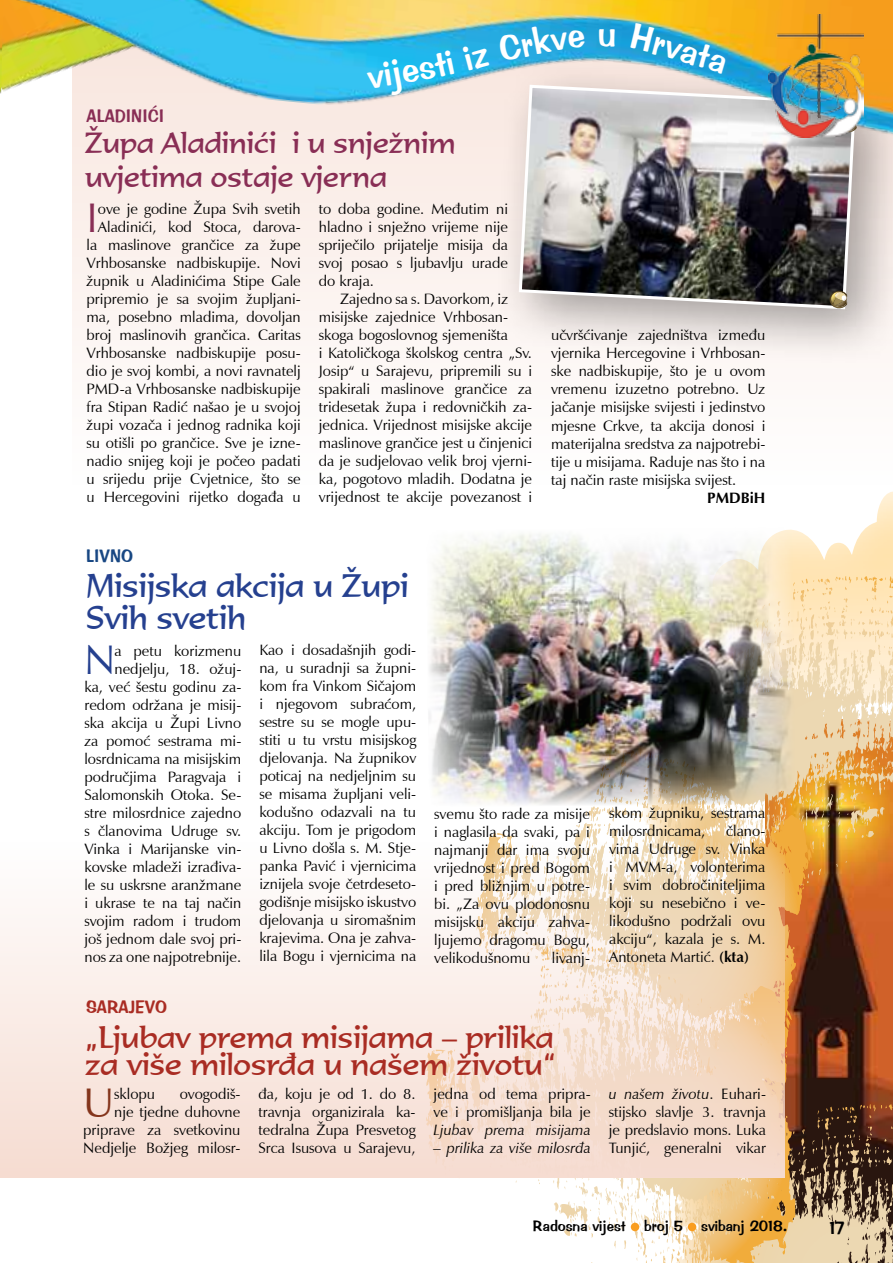
<style>
.page{position:relative;width:893px;height:1263px;background:#fff}
.page>*{position:absolute;margin:0;border:0;box-sizing:border-box;transform-origin:0 0}
.t1{font:41.4px "Zapf Humanist 601 BT";color:#892e55}
.t2{font:41.4px "Zapf Humanist 601 BT";color:#25408f}
.t3{font:41.4px "Zapf Humanist 601 BT";color:#84351c}
.t4{font:36px "Impress BT";color:#fff}
.t5{font:31.65px/31.5px "Formal 436 L2";color:#25408f}
.t6{font:30px/26.4px "Formal 436 L2";color:#a92c23}
.t7{font:28.35px/33.6px "Formal 436 L2";color:#892e55}
.t8{font:18px "Impress BT";color:#892e55}
.t9{font:18px "Impress BT";color:#a92c23}
.t10{font:18px "Impress BT";color:#184783}
.t11{font:18px "Impress BT";color:#000}
.t12{font:15px/18px "Zapf Humanist 601 BT";color:#000;text-align:justify}
.t13{font:italic 15px "Zapf Humanist 601 BT";color:#000}
.t14{font:15px "Impress BT";color:#000}
.t15{font:700 15px "Zapf Humanist 601 BT";color:#000}
.s1{font-weight:700}
.s2{font-style:italic}
</style>
<div class="page">
<img style="left:765px;top:721px;width:128px;height:542px">
<img style="left:795px;top:492px;width:98px;height:229px">
<svg style="left:806px;top:576px;width:87px;height:17px"></svg>
<svg style="left:830px;top:1104px;width:63px;height:17px"></svg>
<svg style="left:0;top:842px;width:784px;height:336px"></svg>
<hr style="left:0;top:40px;width:1px;height:445px;background:#e4ebf6">
<div style="left:72px;top:0;width:821px;height:485px;background:linear-gradient(to right,#fcf4f0,#fefcfc)"></div>
<div style="left:492px;top:58px;width:401px;height:308px;background:#000;opacity:.35"></div>
<img style="left:517px;top:158px;width:340px;height:153px">
<img style="left:429px;top:529px;width:366px;height:278px">
<svg style="left:829px;top:291px;width:18px;height:20px"></svg>
<img style="left:0;top:0;width:893px;height:158px">
<img style="left:0;top:0;width:29px;height:58px">
<img style="left:768px;top:14px;width:95px;height:123px">
<div style="left:631px;top:1223px;width:8px;height:8px;background:#f99d1f;border-radius:50%"></div>
<div style="left:688px;top:1223px;width:8px;height:8px;background:#f99d1f;border-radius:50%"></div>
<svg style="left:367px;top:50px;width:88px;height:46px;background:#3dbfe9"></svg>
<svg style="left:462px;top:45px;width:29px;height:25px"></svg>
<svg style="left:497px;top:24px;width:88px;height:38px;background:#28a7dd"></svg>
<svg style="left:630px;top:23px;width:97px;height:51px;background:#5baab3"></svg>
<h2 class="t4" style="left:598px;top:12px;width:21px">u</h2>
<p class="t8" style="left:87px;top:104px;width:79px">ALADINIĆI</p>
<h3 class="t7" style="left:85px;top:126px;width:372px">Župa Aladinići i u snježnim uvjetima ostaje vjerna</h3>
<p class="t12" style="left:87px;top:200px;width:216px;text-align:right">ove je godine Župa Svih svetih<br>Aladinići, kod Stoca, darova&shy;la maslinove grančice za župe<br>Vrhbosanske nadbiskupije. Novi župnik u Aladinićima Stipe Gale pripremio je sa svojim župljani&shy;ma, posebno mladima, dovoljan broj maslinovih grančica. Caritas<br>Vrhbosanske nadbiskupije posu&shy;dio je svoj kombi, a novi ravnatelj<br>PMD-a Vrhbosanske nadbiskupije fra Stipan Radić našao je u svojoj župi vozača i jednog radnika koji su otišli po grančice. Sve je izne&shy;nadio snijeg koji je počeo padati u srijedu prije Cvjetnice, što se u Hercegovini rijetko događa u</p>
<p class="t12" style="left:319px;top:200px;width:191px">to doba godine. Međutim ni hladno i snježno vrijeme nije spriječilo prijatelje misija da svoj posao s ljubavlju urade do kraja.</p>
<h1 class="t1" style="left:87px;top:192px;width:13px">I</h1>
<p class="t12" style="left:319px;top:290px;width:215px;text-align:left;text-indent:21px">Zajedno sa s. Davorkom, iz misijske zajednice Vrhbosan&shy;skoga bogoslovnog sjemeništa<br>i Katoličkoga školskog centra „Sv.<br>Josip“ u Sarajevu, pripremili su i spakirali maslinove grančice za tridesetak župa i redovničkih za&shy;jednica. Vrijednost misijske akcije maslinove grančice jest u činjenici da je sudjelovao velik broj vjerni&shy;ka, pogotovo mladih. Dodatna je vrijednost te akcije povezanost i</p>
<p class="t10" style="left:86px;top:545px;width:48px">LIVNO</p>
<h3 class="t5" style="left:86px;top:570px;width:324px">Misijska akcija u Župi<br>Svih svetih</h3>
<p class="t12" style="left:551px;top:326px;width:216px">učvršćivanje zajedništva između vjernika Hercegovine i Vrhbosan&shy;ske nadbiskupije, što je u ovom vremenu izuzetno potrebno. Uz jačanje misijske svijesti i jedinstvo mjesne Crkve, ta akcija donosi i materijalna sredstva za najpotrebi&shy;tije u misijama. Raduje nas što i na taj način raste misijska svijest.</p>
<p class="t15" style="left:707px;top:488px;width:60px">PMDBiH</p>
<p class="t12" style="left:84px;top:642px;width:158px;text-align:right">a petu korizmenu nedjelju, 18. ožuj-<br>ka, već šestu godinu za&shy;redom održana je misij&shy;ska akcija u Župi Livno za pomoć sestrama mi&shy;losrdnicama na misijskim područjima Paragvaja i<br>Salomonskih Otoka. Se&shy;stre milosrdnice zajedno s članovima Udruge sv.<br>Vinka i Marijanske vin&shy;kovske mladeži izrađiva&shy;le su uskrsne aranžmane i ukrase te na taj način svojim radom i trudom još jednom dale svoj pri&shy;nos za one najpotrebnije.</p>
<p class="t12" style="left:259px;top:641px;width:158px">Kao i dosadašnjih godi&shy;na, u suradnji sa župni&shy;kom fra Vinkom Sičajom i njegovom subraćom, sestre su se mogle upu&shy;stiti u tu vrstu misijskog djelovanja. Na župnikov poticaj na nedjeljnim su se misama župljani veli&shy;kodušno odazvali na tu akciju. Tom je prigodom u Livno došla s. M. Stje&shy;panka Pavić i vjernicima iznijela svoje četrdeseto&shy;godišnje misijsko iskustvo djelovanja u siromašnim krajevima. Ona je zahva&shy;lila Bogu i vjernicima na</p>
<h1 class="t2" style="left:84px;top:634px;width:32px">N</h1>
<p class="t9" style="left:86px;top:995px;width:83px">SARAJEVO</p>
<p class="t12" style="left:434px;top:805px;width:157px">svemu što rade za misije i naglasila da svaki, pa i najmanji dar ima svoju vrijednost i pred Bogom i pred bližnjim u potre&shy;bi. „Za ovu plodonosnu misijsku akciju zahva&shy;ljujemo dragomu Bogu, velikodušnomu</p>
<p class="t12" style="left:552px;top:949px;width:40px">livanj-</p>
<h3 class="t6" style="left:85px;top:1024px;width:473px">„Ljubav prema misijama – prilika za više milosrđa u našem životu“</h3>
<p class="t12" style="left:83px;top:1085px;width:159px;text-align:right">ovogodiš-<br>nje tjedne duhovne priprave za svetkovinu<br>Nedjelje Božjeg milosr-</p>
<p class="t12" style="left:258px;top:1085px;width:159px">đa, koju je od 1. do 8. travnja organizirala ka&shy;tedralna Župa Presvetog Srca Isusova u Sarajevu,</p>
<p class="t12" style="left:434px;top:1085px;width:159px">jedna od tema pripra&shy;ve i promišljanja bila je</p>
<h1 class="t3" style="left:83px;top:1077px;width:33px">U</h1>
<p class="t12" style="left:114px;top:1085px;width:42px">sklopu</p>
<p class="t13" style="left:434px;top:1120px;width:159px">Ljubav prema misijama</p>
<p class="t13" style="left:434px;top:1138px;width:159px">– prilika za više milosrđa</p>
<p class="t12" style="left:609px;top:804px;width:158px">skom župniku, sestrama milosrdnicama,</p>
<p class="t12" style="left:609px;top:822px;width:158px;text-indent:117px">člano&shy;vima Udruge sv. Vinka i MVM-a, volonterima i svim dobročiniteljima koji su nesebično i ve&shy;likodušno podržali ovu akciju“, kazala je s. M.<br>Antoneta Martić. <span class="s1">(kta)</span></p>
<p class="t12" style="left:609px;top:1085px;width:159px"><span class="s2">u našem životu</span>. Euhari&shy;stijsko slavlje 3. travnja je predslavio mons. Luka Tunjić, generalni vikar</p>
<p class="t14" style="left:533px;top:1217px;width:256px">Radosna vijest broj 5 svibanj 2018.</p>
<p class="t11" style="left:830px;top:1216px;width:16px">17</p>
</div>
